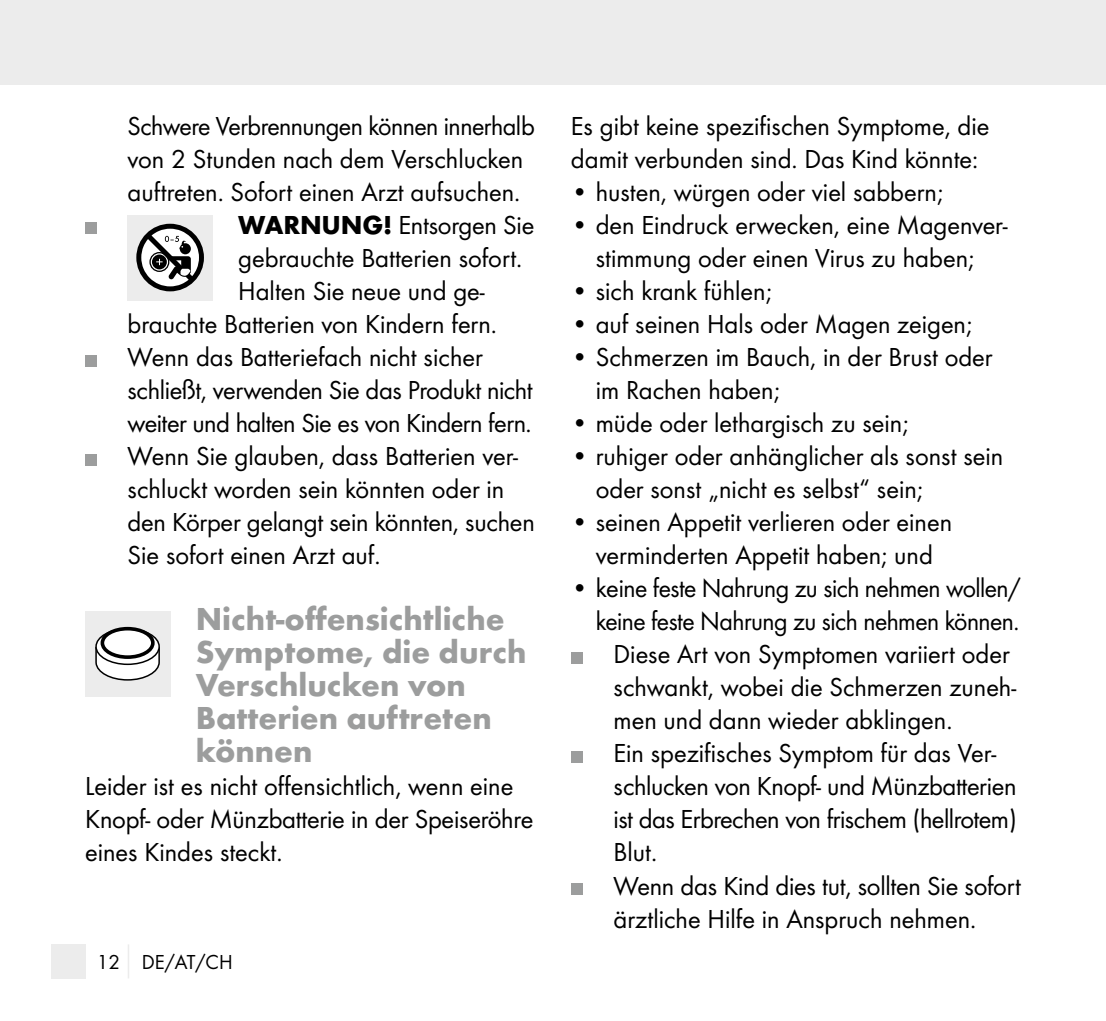
<style>
.page{position:relative;width:1106px;height:1021px;background:#fff}
.page>*{position:absolute;margin:0;border:0;box-sizing:border-box;transform-origin:0 0}
.t1{font:700 33px/33px "Futura";color:#9c9d9d}
.t2{font:27px/33px "Futura Boo";color:#000}
.t3{font:27px "Futura Boo";letter-spacing:-.02em;color:#000}
.t4{font:21px "Futura Boo";color:#000}
.s1{font-family:"Futura";font-weight:700}
</style>
<div class="page">
<div style="left:0;top:0;width:1106px;height:85px;background:#ececec"></div>
<div style="left:51px;top:944px;width:34px;height:34px;background:#ececec"></div>
<hr style="left:128px;top:944px;width:1px;height:34px;background:#ececec">
<div style="left:85px;top:223px;width:11px;height:11px;background:#9c9d9d"></div>
<div style="left:128px;top:215px;width:85px;height:85px;background:#ececec"></div>
<svg style="left:136px;top:224px;width:68px;height:67px"></svg>
<div style="left:85px;top:355px;width:11px;height:11px;background:#9c9d9d"></div>
<div style="left:85px;top:454px;width:11px;height:11px;background:#9c9d9d"></div>
<div style="left:85px;top:611px;width:85px;height:85px;background:#ececec"></div>
<svg style="left:95px;top:650px;width:65px;height:31px"></svg>
<svg style="left:96px;top:629px;width:63px;height:35px"></svg>
<div style="left:95px;top:628px;width:65px;height:37px;border:2px solid #000;border-radius:50%"></div>
<div style="left:102px;top:628px;width:51px;height:29px;background:#fff;border-radius:50%"></div>
<div style="left:101px;top:627px;width:54px;height:32px;border:4px solid #000;border-radius:50%"></div>
<div style="left:571px;top:652px;width:11px;height:11px;background:#9c9d9d"></div>
<div style="left:571px;top:751px;width:11px;height:11px;background:#9c9d9d"></div>
<div style="left:571px;top:883px;width:11px;height:11px;background:#9c9d9d"></div>
<p class="t3" style="left:128px;top:110px;width:409px">Schwere Verbrennungen können innerhalb</p>
<p class="t2" style="left:128px;top:142px;width:397px">von 2 Stunden nach dem Verschlucken</p>
<p class="t2" style="left:128px;top:175px;width:394px">auftreten. Sofort einen Arzt aufsuchen.</p>
<p class="t2" style="left:238px;top:208px;width:298px"><span class="s1">WARNUNG!</span> Entsorgen Sie</p>
<p class="t2" style="left:238px;top:241px;width:286px">gebrauchte Batterien sofort.</p>
<p class="t2" style="left:238px;top:274px;width:248px">Halten Sie neue und ge-</p>
<p class="t2" style="left:128px;top:307px;width:371px">brauchte Batterien von Kindern fern.</p>
<p class="t2" style="left:128px;top:340px;width:357px">Wenn das Batteriefach nicht sicher</p>
<p class="t2" style="left:128px;top:373px;width:406px">schließt, verwenden Sie das Produkt nicht</p>
<p class="t3" style="left:128px;top:407px;width:405px">weiter und halten Sie es von Kindern fern.</p>
<p class="t2" style="left:128px;top:439px;width:392px">Wenn Sie glauben, dass Batterien ver-</p>
<p class="t2" style="left:128px;top:472px;width:378px">schluckt worden sein könnten oder in</p>
<p class="t2" style="left:128px;top:505px;width:409px">den Körper gelangt sein könnten, suchen</p>
<p class="t2" style="left:128px;top:538px;width:254px">Sie sofort einen Arzt auf.</p>
<p class="t1" style="left:196px;top:602px;width:332px">Nicht-offensichtliche<br>Symptome, die durch<br>Verschlucken von<br>Batterien auftreten können</p>
<p class="t2" style="left:85px;top:769px;width:450px">Leider ist es nicht offensichtlich, wenn eine<br>Knopf- oder Münzbatterie in der Speiseröhre eines Kindes steckt.</p>
<p class="t4" style="left:97px;top:949px;width:137px">12 DE/AT/CH</p>
<p class="t2" style="left:571px;top:109px;width:420px">Es gibt keine spezifischen Symptome, die damit verbunden sind. Das Kind könnte:</p>
<p class="t2" style="left:571px;top:175px;width:374px">• husten, würgen oder viel sabbern;</p>
<p class="t2" style="left:571px;top:208px;width:438px;text-align:center">• den Eindruck erwecken, eine Magenver&shy;stimmung oder einen Virus zu haben;</p>
<p class="t2" style="left:571px;top:274px;width:202px">• sich krank fühlen;</p>
<p class="t2" style="left:571px;top:307px;width:403px">• auf seinen Hals oder Magen zeigen;</p>
<p class="t2" style="left:596px;top:340px;width:398px;text-indent:-25px">• Schmerzen im Bauch, in der Brust oder im Rachen haben;</p>
<p class="t2" style="left:571px;top:406px;width:339px">• müde oder lethargisch zu sein;</p>
<p class="t2" style="left:596px;top:439px;width:409px;text-indent:-25px">• ruhiger oder anhänglicher als sonst sein oder sonst „nicht es selbst“ sein;</p>
<p class="t2" style="left:571px;top:505px;width:383px;text-align:center">• seinen Appetit verlieren oder einen verminderten Appetit haben; und</p>
<p class="t3" style="left:571px;top:572px;width:451px">• keine feste Nahrung zu sich nehmen wollen/</p>
<p class="t3" style="left:596px;top:605px;width:425px">keine feste Nahrung zu sich nehmen können.</p>
<p class="t2" style="left:613px;top:637px;width:398px">Diese Art von Symptomen variiert oder</p>
<p class="t2" style="left:613px;top:670px;width:404px">schwankt, wobei die Schmerzen zuneh-</p>
<p class="t2" style="left:613px;top:703px;width:340px">men und dann wieder abklingen.</p>
<p class="t2" style="left:613px;top:736px;width:384px">Ein spezifisches Symptom für das Ver-</p>
<p class="t2" style="left:613px;top:769px;width:405px">schlucken von Knopf- und Münzbatterien</p>
<p class="t3" style="left:613px;top:803px;width:405px">ist das Erbrechen von frischem (hellrotem)</p>
<p class="t2" style="left:613px;top:835px;width:45px">Blut.</p>
<p class="t2" style="left:613px;top:868px;width:409px">Wenn das Kind dies tut, sollten Sie sofort</p>
<p class="t2" style="left:613px;top:901px;width:364px">ärztliche Hilfe in Anspruch nehmen.</p>
</div>
